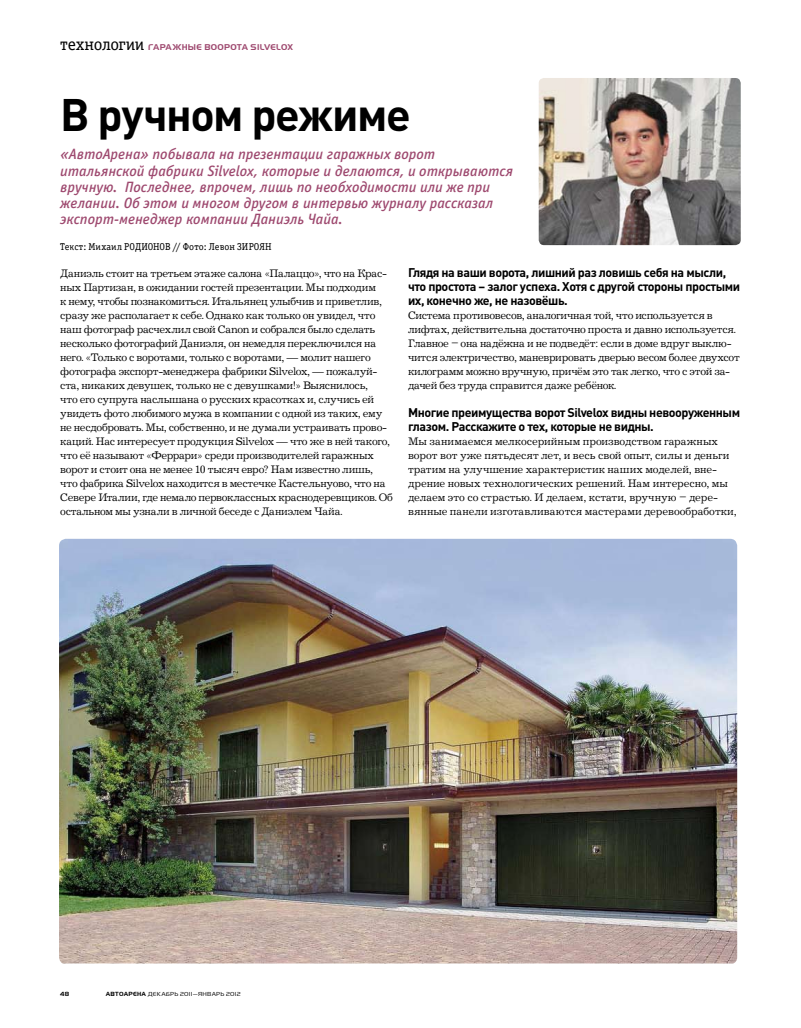
<style>
.page{position:relative;width:801px;height:1028px;background:#fff}
.page>*{position:absolute;margin:0;border:0;box-sizing:border-box;transform-origin:0 0}
.t1{font:700 45px "DIN Pro";letter-spacing:-.035em;color:#000}
.t2{font:italic 15px/16.2px "Officina Sans Medium OSC";letter-spacing:-.01em;color:#9e496f}
.t3{font:700 12.5px/14px "DIN Pro";letter-spacing:-.035em;color:#000}
.t4{font:11.25px/14px "Journal C";letter-spacing:-.02em;color:#000}
.t5{font:11.25px/14px "Journal C";color:#000}
.t6{font:10px "Officina Serif Book C";letter-spacing:.005em;color:#000}
.t7{font:700 8.75px "Har Rier C";letter-spacing:.035em;color:#9e496f}
.t8{font:6.25px "Har Rier C";letter-spacing:.035em;color:#000}
.t9{font:700 6.25px "Har Rier C";color:#000}
.s1{font-family:"Officina Serif Book C";font-weight:400;font-size:17.5px;color:#000}
.s2{font-weight:700}
</style>
<div class="page">
<img style="left:59px;top:539px;width:678px;height:424px">
<img style="left:539px;top:78px;width:202px;height:167px">
<p class="t7" style="left:60px;top:42px;width:234px"><span class="s1">технологии</span> ГАРАЖНЫЕ ВООРОТА SILVELOX</p>
<h1 class="t1" style="left:60px;top:84px;width:352px">В ручном режиме</h1>
<p class="t2" style="left:60px;top:146px;width:454px">«АвтоАрена» побывала на презентации гаражных ворот итальянской фабрики Silvelox, которые и делаются, и открываются вручную. Последнее, впрочем, лишь по необходимости или же при желании. Об этом и многом другом в интервью журналу рассказал экспорт-менеджер компании Даниэль Чайа.</p>
<p class="t6" style="left:60px;top:242px;width:213px">Текст: Михаил Родионов // Фото: Левон Зироян</p>
<p class="t4" style="left:60px;top:266px;width:334px">Даниэль стоит на третьем этаже салона «Палаццо», что на Крас&shy;ных Партизан, в ожидании гостей презентации. Мы подходим<br>к нему, чтобы познакомиться. Итальянец улыбчив и приветлив, сразу же располагает к себе. Однако как только он увидел, что наш фотограф расчехлил свой Canon и собрался было сделать несколько фотографий Даниэля, он немедля переключился на него. «Только с воротами, только с воротами, — молит нашего фотографа экспорт-менеджера фабрики Silvelox, — пожалуй&shy;ста, никаких девушек, только не с девушками!» Выяснилось,<br>что его супруга наслышана о русских красотках и, случись ей увидеть фото любимого мужа в компании с одной из таких, ему не несдобровать. Мы, собственно, и не думали устраивать прово&shy;каций. Нас интересует продукция Silvelox — что же в ней такого, что её называют «Феррари» среди производителей гаражных ворот и стоит она не менее 10 тысяч евро? Нам известно лишь, что фабрика Silvelox находится в местечке Кастельнуово, что на Севере Италии, где немало первоклассных краснодеревщиков. Об остальном мы узнали в личной беседе с Даниэлем Чайа.</p>
<p class="t3" style="left:408px;top:264px;width:334px">Глядя на ваши ворота, лишний раз ловишь себя на мысли, что простота – залог успеха. Хотя с другой стороны простыми их, конечно же, не назовёшь.</p>
<p class="t4" style="left:408px;top:308px;width:333px">Система противовесов, аналогичная той, что используется в лифтах, действительна достаточно проста и давно используется.<br>Главное – она надёжна и не подведёт: если в доме вдруг выклю&shy;чится электричество, маневрировать дверью весом более двухсот килограмм можно вручную, причём это так легко, что с этой за&shy;дачей без труда справится даже ребёнок.</p>
<p class="t3" style="left:408px;top:405px;width:334px">Многие преимущества ворот Silvelox видны невооруженным глазом. Расскажите о тех, которые не видны.</p>
<p class="t5" style="left:408px;top:435px;width:330px">Мы занимаемся мелкосерийным производством гаражных ворот вот уже пятьдесят лет, и весь свой опыт, силы и деньги тратим на улучшение характеристик наших моделей, вне&shy;дрение новых технологических решений. Нам интересно, мы делаем это со страстью. И делаем, кстати, вручную – дере&shy;вянные панели изготавливаются мастерами деревообработки,</p>
<p class="t9" style="left:60px;top:991px;width:10px">48</p>
<p class="t8" style="left:106px;top:991px;width:136px"><span class="s2">АВТОАРЕНА</span> декабрь 2011—январь 2012</p>
</div>
